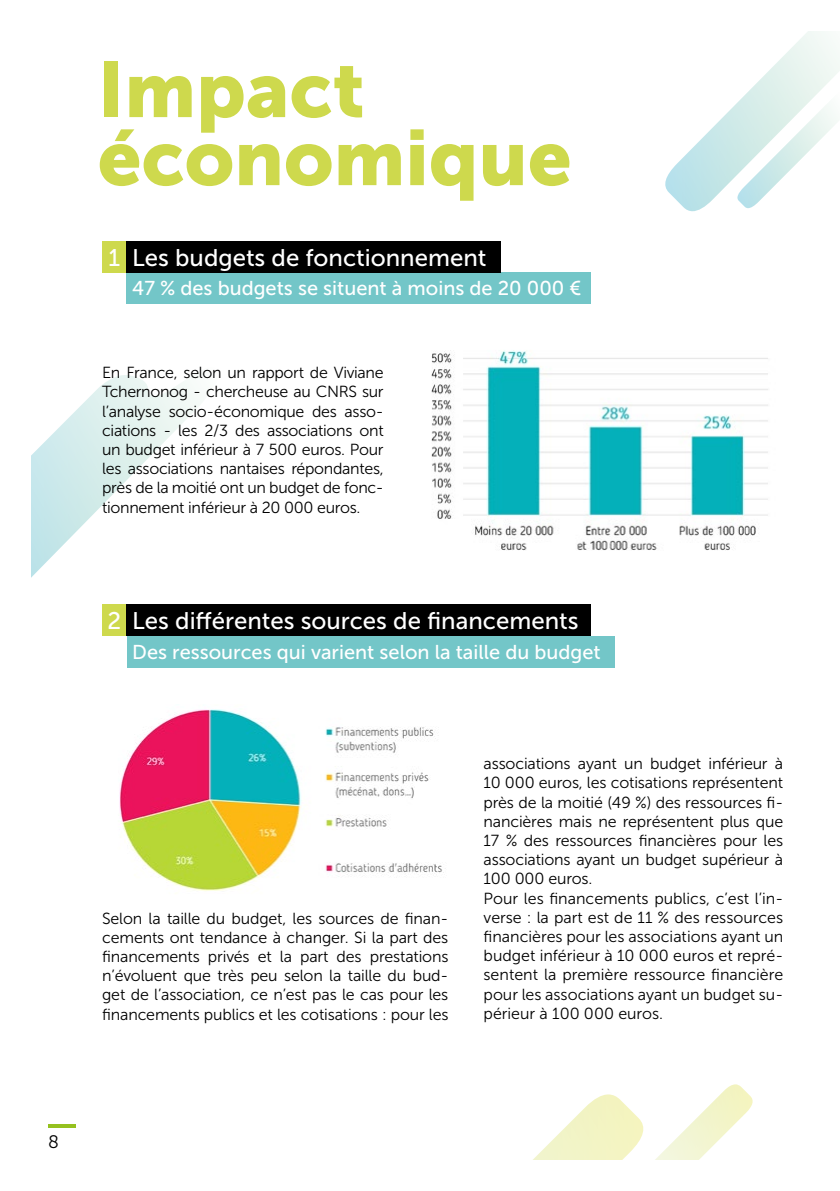
<style>
.page{position:relative;width:840px;height:1191px;background:#fff}
.page>*{position:absolute;margin:0;border:0;box-sizing:border-box;transform-origin:0 0}
.t1{font:78px/68px "Museo Sans 900";color:#ced94d}
.t2{font:24px "Museo Sans 500";color:#fff}
.t3{font:20px "Museo Sans 500";color:#fff}
.t4{font:18px "Museo Sans 300";color:#000}
.t5{font:16px/19.2px "Museo Sans 300";letter-spacing:-.01em;color:#000;text-align:justify}
</style>
<div class="page">
<svg style="left:31px;top:375px;width:167px;height:203px"></svg>
<svg style="left:534px;top:1084px;width:219px;height:75px"></svg>
<div style="left:102px;top:241px;width:24px;height:31px;background:#ced94d"></div>
<div style="left:126px;top:272px;width:465px;height:31px;background:#73c6c8"></div>
<div style="left:126px;top:241px;width:374px;height:31px;background:#000"></div>
<div style="left:102px;top:604px;width:24px;height:32px;background:#ced94d"></div>
<div style="left:126px;top:636px;width:488px;height:31px;background:#73c6c8"></div>
<div style="left:126px;top:604px;width:465px;height:32px;background:#000"></div>
<img style="left:431px;top:350px;width:337px;height:201px">
<img style="left:119px;top:709px;width:325px;height:182px">
<svg style="left:665px;top:31px;width:174px;height:180px"></svg>
<hr style="left:48px;top:1124px;width:27px;height:4px;background:#95c11f">
<h1 class="t1" style="left:98px;top:55px;width:475px">Impact économique</h1>
<h2 class="t2" style="left:108px;top:244px;width:13px">1</h2>
<h2 class="t2" style="left:132px;top:244px;width:355px">Les budgets de fonctionnement</h2>
<p class="t3" style="left:132px;top:277px;width:450px">47 % des budgets se situent à moins de 20 000 €</p>
<p class="t5" style="left:102px;top:363px;width:283px">En France, selon un rapport de Viviane Tchernonog - chercheuse au CNRS sur l’analyse socio-économique des asso&shy;ciations - les 2/3 des associations ont un budget inférieur à 7 500 euros. Pour les associations nantaises répondantes, près de la moitié ont un budget de fonc&shy;tionnement inférieur à 20 000 euros.</p>
<h2 class="t2" style="left:107px;top:608px;width:15px">2</h2>
<h2 class="t2" style="left:132px;top:608px;width:447px">Les différentes sources de financements</h2>
<p class="t3" style="left:132px;top:641px;width:469px">Des ressources qui varient selon la taille du budget</p>
<p class="t5" style="left:102px;top:908px;width:347px">Selon la taille du budget, les sources de finan&shy;cements ont tendance à changer. Si la part des financements privés et la part des prestations n’évoluent que très peu selon la taille du bud&shy;get de l’association, ce n’est pas le cas pour les financements publics et les cotisations : pour les</p>
<p class="t5" style="left:483px;top:754px;width:301px;text-align:left">associations ayant un budget inférieur à 10 000 euros, les cotisations représentent près de la moitié (49 %) des ressources fi&shy;nancières mais ne représentent plus que 17 % des ressources financières pour les associations ayant un budget supérieur à 100 000 euros.<br>Pour les financements publics, c’est l’in&shy;verse : la part est de 11 % des ressources financières pour les associations ayant un budget inférieur à 10 000 euros et repré&shy;sentent la première ressource financière pour les associations ayant un budget su&shy;périeur à 100 000 euros.</p>
<p class="t4" style="left:48px;top:1132px;width:12px">8</p>
</div>
